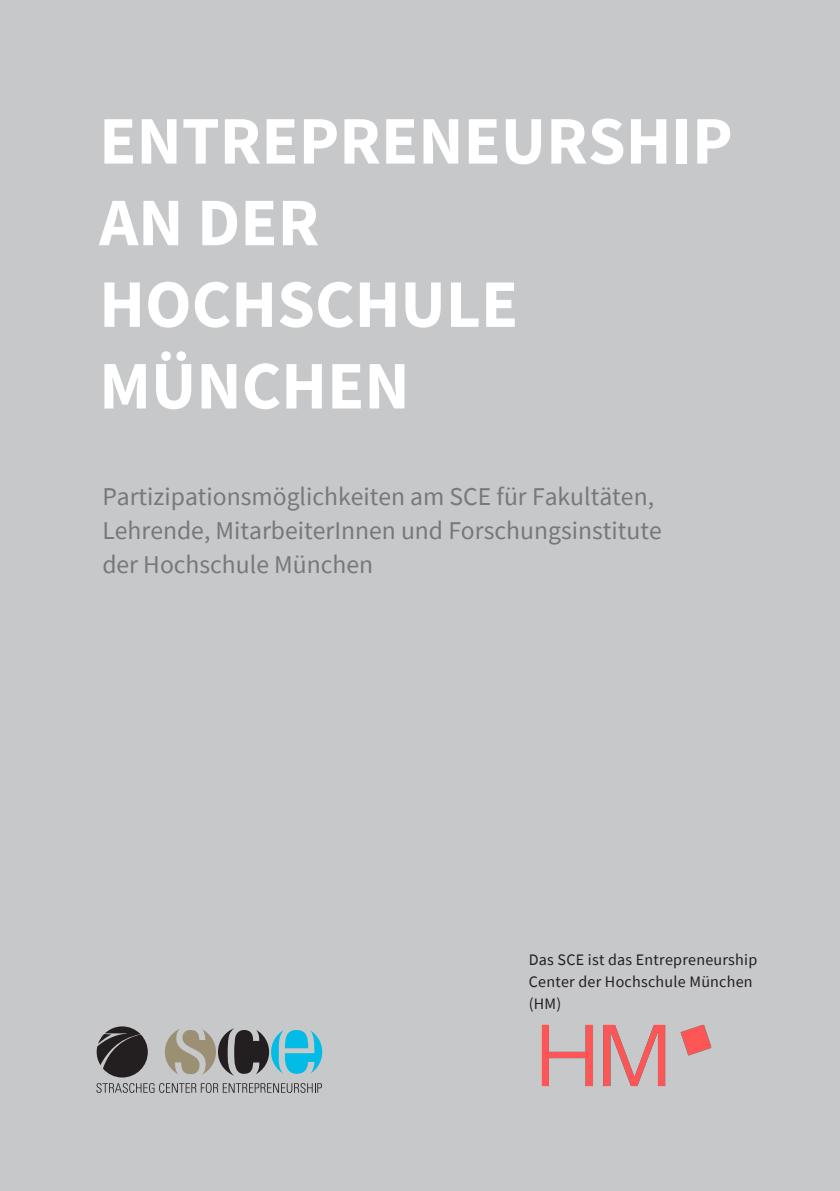
<style>
.page{position:relative;width:840px;height:1191px;background:#fff}
.page>*{position:absolute;margin:0;border:0;box-sizing:border-box;transform-origin:0 0}
.t1{font:700 68px/81.6px "Source Sans Pro";color:#fff}
.Copy_Big{font:25.6px/34px "Source Sans Pro";color:#76787b}
.Copy{font:16px/22px "Source Sans Pro";letter-spacing:.015em;color:#231f20}
</style>
<div class="page">
<div style="left:0;top:0;width:839px;height:1191px;background:#c7c8ca"></div>
<svg style="left:165px;top:1028px;width:157px;height:47px"></svg>
<svg style="left:97px;top:1026px;width:51px;height:51px"></svg>
<svg style="left:96px;top:1083px;width:226px;height:9px"></svg>
<img style="left:541px;top:1024px;width:171px;height:63px">
<h1 class="t1" style="left:99px;top:99px;width:634px">ENTREPRENEURSHIP<br>AN DER<br>HOCHSCHULE<br>MÜNCHEN</h1>
<p class="Copy_Big" style="left:102px;top:479px;width:560px">Partizipationsmöglichkeiten am SCE für Fakultäten,<br>Lehrende, MitarbeiterInnen und Forschungsinstitute der Hochschule München</p>
<p class="Copy" style="left:528px;top:948px;width:230px">Das SCE ist das Entrepreneurship<br>Center der Hochschule München (HM)</p>
</div>
